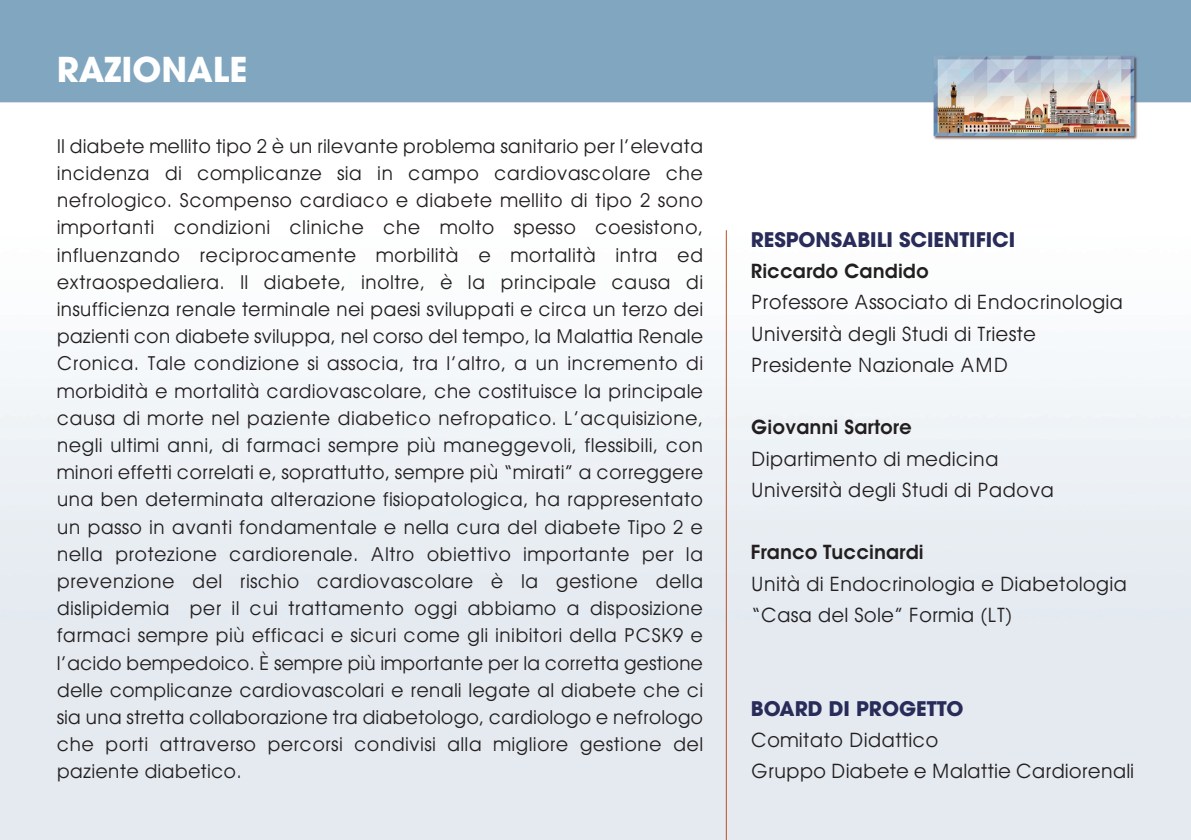
<style>
.page{position:relative;width:1191px;height:840px;background:#fff}
.page>*{position:absolute;margin:0;border:0;box-sizing:border-box;transform-origin:0 0}
.t1{font:700 34px "Avant Garde";color:#fff}
.t2{font:20px/31.2px "Avant Garde";color:#231f20}
.t3{font:600 20px "Avant Garde";color:#231f20}
.t4{font:700 20px "Avant Garde";color:#292b59}
.t5{font:19.4px/27.2px "Avant Garde";letter-spacing:.01em;color:#231f20;text-align:justify}
</style>
<div class="page">
<img style="left:0;top:0;width:1191px;height:839px">
<hr style="left:726px;top:230px;width:1px;height:609px;background:#b84f26">
<h1 class="t1" style="left:57px;top:57px;width:192px">RAZIONALE</h1>
<p class="t5" style="left:57px;top:134px;width:648px">Il diabete mellito tipo 2 è un rilevante problema sanitario per l’elevata incidenza di complicanze sia in campo cardiovascolare che nefrologico. Scompenso cardiaco e diabete mellito di tipo 2 sono importanti condizioni cliniche che molto spesso coesistono, influenzando reciprocamente morbilità e mortalità intra ed extraospedaliera. Il diabete, inoltre, è la principale causa di insufficienza renale terminale nei paesi sviluppati e circa un terzo dei pazienti con diabete sviluppa, nel corso del tempo, la Malattia Renale Cronica. Tale condizione si associa, tra l’altro, a un incremento di morbidità e mortalità cardiovascolare, che costituisce la principale causa di morte nel paziente diabetico nefropatico. L’acquisizione, negli ultimi anni, di farmaci sempre più maneggevoli, flessibili, con minori effetti correlati e, soprattutto, sempre più “mirati” a correggere una ben determinata alterazione fisiopatologica, ha rappresentato un passo in avanti fondamentale e nella cura del diabete Tipo 2 e nella protezione cardiorenale. Altro obiettivo importante per la prevenzione del rischio cardiovascolare è la gestione della dislipidemia per il cui trattamento oggi abbiamo a disposizione farmaci sempre più efficaci e sicuri come gli inibitori della PCSK9 e l’acido bempedoico. È sempre più importante per la corretta gestione delle complicanze cardiovascolari e renali legate al diabete che ci sia una stretta collaborazione tra diabetologo, cardiologo e nefrologo che porti attraverso percorsi condivisi alla migliore gestione del paziente diabetico.</p>
<p class="t4" style="left:751px;top:232px;width:266px">RESPONSABILI SCIENTIFICI</p>
<p class="t3" style="left:751px;top:263px;width:179px">Riccardo Candido</p>
<p class="t2" style="left:751px;top:288px;width:374px">Professore Associato di Endocrinologia<br>Università degli Studi di Trieste<br>Presidente Nazionale AMD</p>
<p class="t3" style="left:751px;top:419px;width:163px">Giovanni Sartore</p>
<p class="t2" style="left:751px;top:444px;width:305px">Dipartimento di medicina<br>Università degli Studi di Padova</p>
<p class="t3" style="left:751px;top:544px;width:174px">Franco Tuccinardi</p>
<p class="t2" style="left:751px;top:569px;width:378px">Unità di Endocrinologia e Diabetologia “Casa del Sole” Formia (LT)</p>
<p class="t4" style="left:751px;top:700px;width:214px">BOARD DI PROGETTO</p>
<p class="t2" style="left:751px;top:725px;width:385px">Comitato Didattico<br>Gruppo Diabete e Malattie Cardiorenali</p>
</div>
